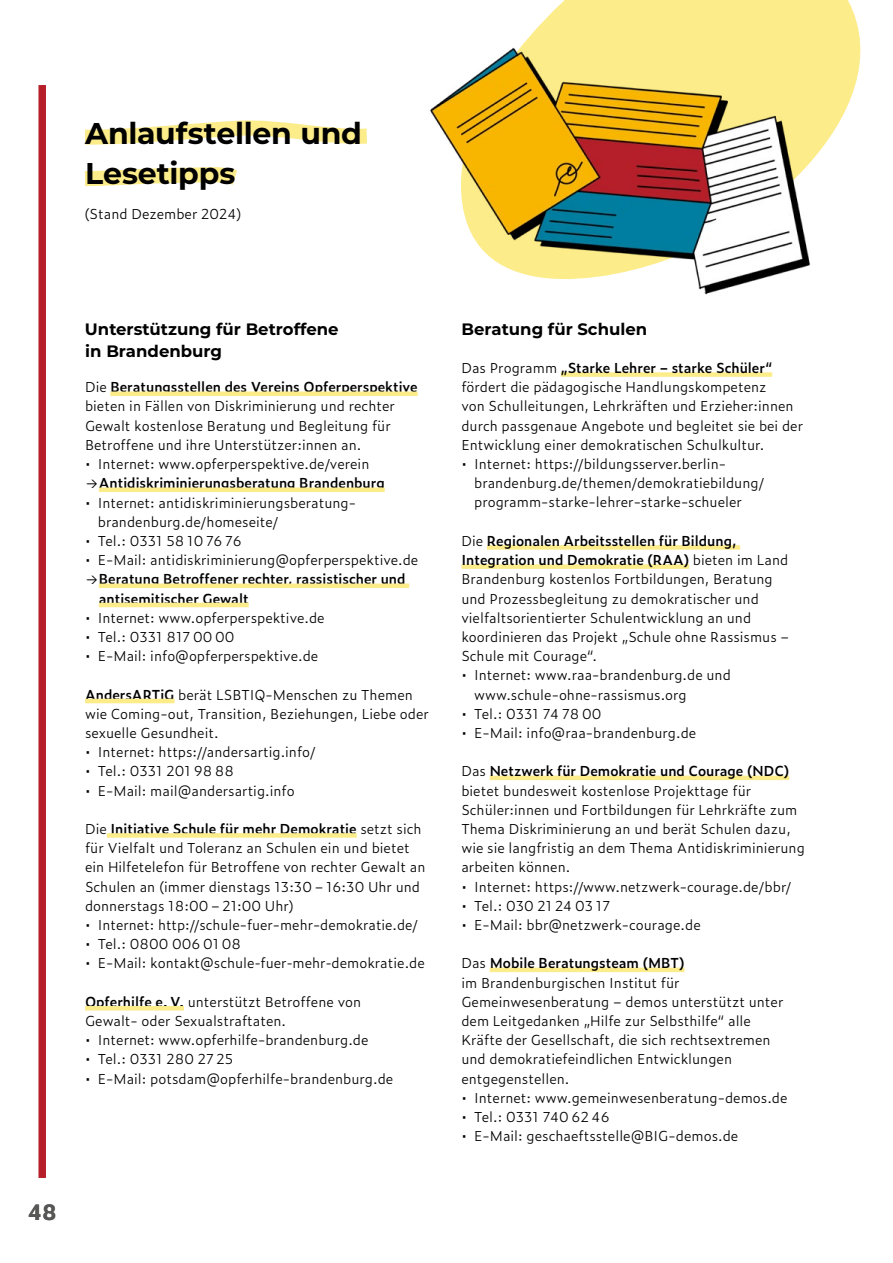
<style>
.page{position:relative;width:893px;height:1263px;background:#fff}
.page>*{position:absolute;margin:0;border:0;box-sizing:border-box;transform-origin:0 0}
.Headline_2{font:700 30px/40.5px "Montserrat";letter-spacing:-.01em;color:#000}
.t1{font:700 21px "Zeitung Pro";color:#575756}
.Subhead_im_Text_3{font:700 16.5px/22.5px "Montserrat";color:#000}
.Liste_ohne_punkte{font:300 13.8px/19.2px "Zeitung Pro";color:#000}
.Liste_ohne_punkte-2{font:600 13.8px/19.2px "Zeitung Pro";color:#000}
.Fließtext_abstand{font:300 13.8px "Zeitung Pro";color:#000}
.s1{font-weight:600}
.s2{font-weight:300}
</style>
<div class="page">
<svg style="left:528px;top:0;width:333px;height:137px;background:#fcee97"></svg>
<svg style="left:85px;top:120px;width:282px;height:25px"></svg>
<svg style="left:85px;top:167px;width:152px;height:19px"></svg>
<img style="left:430px;top:38px;width:400px;height:257px">
<div style="left:561px;top:372px;width:211px;height:5px;background:#fcec8a"></div>
<div style="left:487px;top:545px;width:253px;height:5px;background:#fcec8a"></div>
<div style="left:461px;top:564px;width:228px;height:5px;background:#fcec8a"></div>
<div style="left:490px;top:775px;width:299px;height:5px;background:#fcec8a"></div>
<div style="left:490px;top:967px;width:194px;height:5px;background:#fcec8a"></div>
<div style="left:110px;top:391px;width:308px;height:5px;background:#fcec8a"></div>
<div style="left:99px;top:487px;width:286px;height:5px;background:#fcec8a"></div>
<div style="left:99px;top:583px;width:310px;height:5px;background:#fcec8a"></div>
<hr style="left:99px;top:603px;width:150px;height:4px;background:#fcec8a">
<hr style="left:85px;top:699px;width:90px;height:4px;background:#fcec8a">
<div style="left:107px;top:833px;width:250px;height:5px;background:#fcec8a"></div>
<hr style="left:85px;top:1006px;width:99px;height:4px;background:#fcec8a">
<div style="left:38px;top:85px;width:8px;height:1093px;background:#b61f29"></div>
<h2 class="Headline_2" style="left:85px;top:111px;width:278px">Anlaufstellen und<br>Lesetipps</h2>
<p class="Fließtext_abstand" style="left:85px;top:204px;width:159px">(Stand Dezember 2024)</p>
<h3 class="Subhead_im_Text_3" style="left:85px;top:317px;width:255px">Unterstützung für Betroffene in Brandenburg</h3>
<p class="Liste_ohne_punkte" style="left:85px;top:377px;width:334px">Die <span class="s1">Beratungsstellen des Vereins Opferperspektive </span>bieten in Fällen von Diskriminierung und rechter Gewalt kostenlose Beratung und Begleitung für Betroffene und ihre Unterstützer:innen an.</p>
<p class="Liste_ohne_punkte" style="left:85px;top:454px;width:286px">• Internet: www.opferperspektive.de/verein</p>
<p class="Liste_ohne_punkte-2" style="left:85px;top:473px;width:301px"><span class="s2">→</span>Antidiskriminierungsberatung Brandenburg</p>
<p class="Liste_ohne_punkte" style="left:85px;top:492px;width:273px">• Internet: antidiskriminierungsberatung-</p>
<p class="Liste_ohne_punkte" style="left:98px;top:511px;width:182px">brandenburg.de/homeseite/</p>
<p class="Liste_ohne_punkte" style="left:85px;top:531px;width:158px">• Tel.: 0331 58 10 76 76</p>
<p class="Liste_ohne_punkte" style="left:85px;top:550px;width:335px">• E-Mail: antidiskriminierung@opferperspektive.de</p>
<p class="Liste_ohne_punkte-2" style="left:99px;top:569px;width:308px;text-indent:-14px"><span class="s2">→</span>Beratung Betroffener rechter, rassistischer und antisemitischer Gewalt</p>
<p class="Liste_ohne_punkte" style="left:85px;top:607px;width:241px">• Internet: www.opferperspektive.de</p>
<p class="Liste_ohne_punkte" style="left:85px;top:627px;width:151px">• Tel.: 0331 817 00 00</p>
<p class="Liste_ohne_punkte" style="left:85px;top:646px;width:235px">• E-Mail: info@opferperspektive.de</p>
<p class="Liste_ohne_punkte" style="left:85px;top:684px;width:345px"><span class="s1">AndersARTiG</span> berät LSBTIQ-Menschen zu Themen wie Coming-out, Transition, Beziehungen, Liebe oder sexuelle Gesundheit.</p>
<p class="Liste_ohne_punkte" style="left:85px;top:742px;width:232px">• Internet: https://andersartig.info/</p>
<p class="Liste_ohne_punkte" style="left:85px;top:761px;width:151px">• Tel.: 0331 201 98 88</p>
<p class="Liste_ohne_punkte" style="left:85px;top:780px;width:211px">• E-Mail: mail@andersartig.info</p>
<p class="Liste_ohne_punkte" style="left:85px;top:819px;width:342px">Die <span class="s1">Initiative Schule für mehr Demokratie</span> setzt sich für Vielfalt und Toleranz an Schulen ein und bietet ein Hilfetelefon für Betroffene von rechter Gewalt an Schulen an (immer dienstags 13:30 – 16:30 Uhr und donnerstags 18:00 – 21:00 Uhr)</p>
<p class="Liste_ohne_punkte" style="left:85px;top:915px;width:334px">• Internet: http://schule-fuer-mehr-demokratie.de/</p>
<p class="Liste_ohne_punkte" style="left:85px;top:934px;width:158px">• Tel.: 0800 006 01 08</p>
<p class="Liste_ohne_punkte" style="left:85px;top:953px;width:341px">• E-Mail: kontakt@schule-fuer-mehr-demokratie.de</p>
<p class="Liste_ohne_punkte" style="left:85px;top:991px;width:278px"><span class="s1">Opferhilfe e. V.</span> unterstützt Betroffene von<br>Gewalt- oder Sexualstraftaten.</p>
<p class="Liste_ohne_punkte" style="left:85px;top:1030px;width:285px">• Internet: www.opferhilfe-brandenburg.de</p>
<p class="Liste_ohne_punkte" style="left:85px;top:1049px;width:150px">• Tel.: 0331 280 27 25</p>
<p class="Liste_ohne_punkte" style="left:85px;top:1068px;width:310px">• E-Mail: potsdam@opferhilfe-brandenburg.de</p>
<h2 class="t1" style="left:28px;top:1196px;width:30px">48</h2>
<h3 class="Subhead_im_Text_3" style="left:461px;top:317px;width:187px">Beratung für Schulen</h3>
<p class="Liste_ohne_punkte" style="left:461px;top:358px;width:343px">Das Programm <span class="s1">„Starke Lehrer – starke Schüler“ </span>fördert die pädagogische Handlungskompetenz<br>von Schulleitungen, Lehrkräften und Erzieher:innen durch passgenaue Angebote und begleitet sie bei der Entwicklung einer demokratischen Schulkultur.</p>
<p class="Liste_ohne_punkte" style="left:474px;top:454px;width:291px;text-indent:-13px">• Internet: https://bildungsserver.berlin&shy;brandenburg.de/themen/demokratiebildung/ programm-starke-lehrer-starke-schueler</p>
<p class="Liste_ohne_punkte" style="left:461px;top:531px;width:329px">Die <span class="s1">Regionalen Arbeitsstellen für Bildung, Integration und Demokratie (RAA)</span> bieten im Land Brandenburg kostenlos Fortbildungen, Beratung und Prozessbegleitung zu demokratischer und vielfaltsorientierter Schulentwicklung an und koordinieren das Projekt „Schule ohne Rassismus – Schule mit Courage“.</p>
<p class="Liste_ohne_punkte" style="left:474px;top:665px;width:258px;text-indent:-13px">• Internet: www.raa-brandenburg.de und www.schule-ohne-rassismus.org</p>
<p class="Liste_ohne_punkte" style="left:461px;top:703px;width:141px">• Tel.: 0331 74 78 00</p>
<p class="Liste_ohne_punkte" style="left:461px;top:723px;width:236px">• E-Mail: info@raa-brandenburg.de</p>
<p class="Liste_ohne_punkte" style="left:461px;top:761px;width:345px">Das <span class="s1">Netzwerk für Demokratie und Courage (NDC) </span>bietet bundesweit kostenlose Projekttage für Schüler:innen und Fortbildungen für Lehrkräfte zum Thema Diskriminierung an und berät Schulen dazu, wie sie langfristig an dem Thema Antidiskriminierung arbeiten können.</p>
<p class="Liste_ohne_punkte" style="left:461px;top:876px;width:331px">• Internet: https://www.netzwerk-courage.de/bbr/</p>
<p class="Liste_ohne_punkte" style="left:461px;top:895px;width:150px">• Tel.: 030 21 24 03 17</p>
<p class="Liste_ohne_punkte" style="left:461px;top:915px;width:241px">• E-Mail: bbr@netzwerk-courage.de</p>
<p class="Liste_ohne_punkte" style="left:461px;top:953px;width:324px">Das <span class="s1">Mobile Beratungsteam (MBT)<br></span>im Brandenburgischen Institut für Gemeinwesenberatung – demos unterstützt unter dem Leitgedanken „Hilfe zur Selbsthilfe“ alle Kräfte der Gesellschaft, die sich rechtsextremen und demokratiefeindlichen Entwicklungen entgegenstellen.</p>
<p class="Liste_ohne_punkte" style="left:461px;top:1087px;width:328px">• Internet: www.gemeinwesenberatung-demos.de</p>
<p class="Liste_ohne_punkte" style="left:461px;top:1107px;width:150px">• Tel.: 0331 740 62 46</p>
<p class="Liste_ohne_punkte" style="left:461px;top:1126px;width:278px">• E-Mail: geschaeftsstelle@BIG-demos.de</p>
</div>
